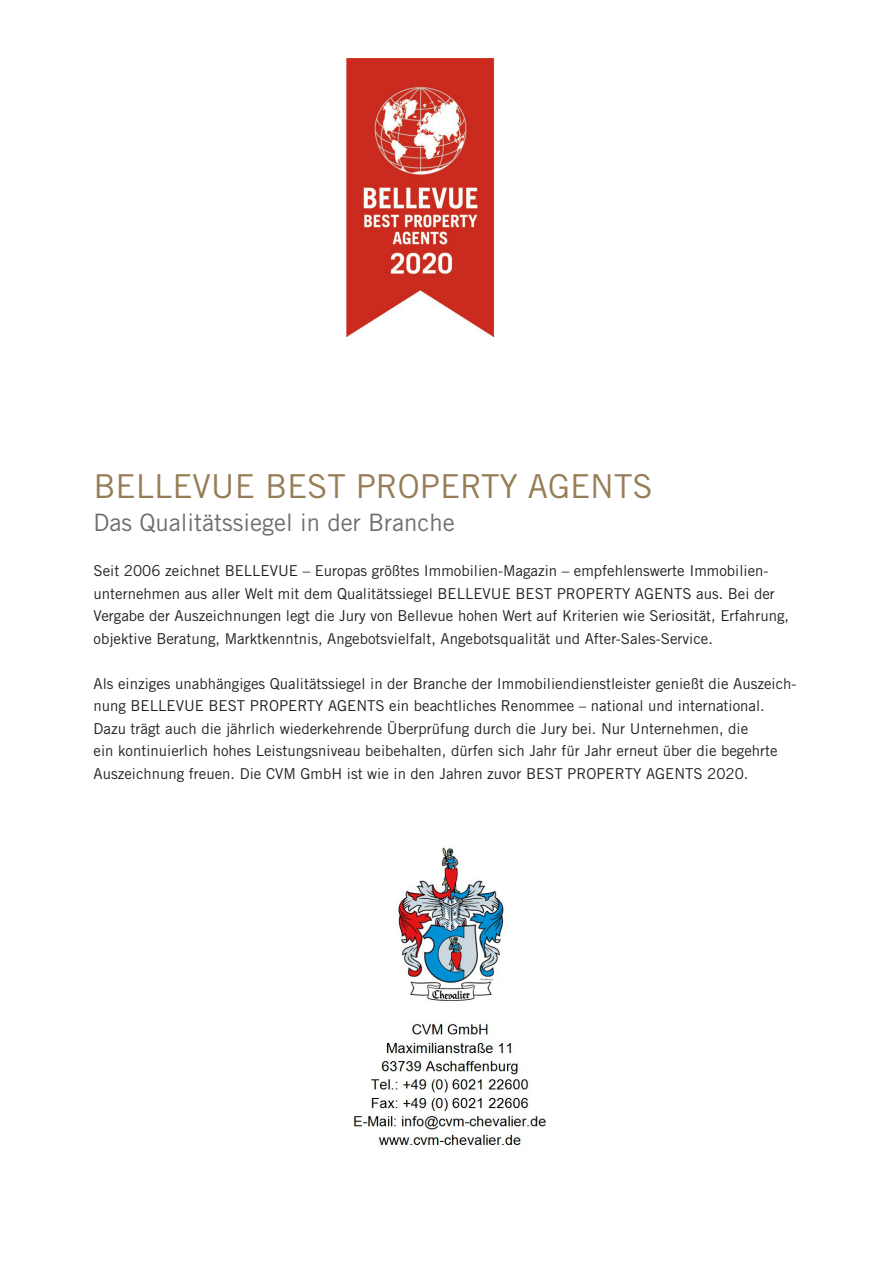
<style>
.page{position:relative;width:893px;height:1263px;background:#fff}
.page>*{position:absolute;margin:0;border:0;box-sizing:border-box;transform-origin:0 0}
.t1{font:33px "Trade Gothic LT Std";color:#977d55}
.t2{font:24px "Trade Gothic LT Std";color:#6c6d70}
.t3{font:15px/22.5px "Trade Gothic LT Std";color:#231f20}
</style>
<div class="page">
<img style="left:353px;top:847px;width:193px;height:302px">
<img style="left:345px;top:58px;width:150px;height:278px">
<h1 class="t1" style="left:94px;top:466px;width:560px">BELLEVUE BEST PROPERTY AGENTS</h1>
<h2 class="t2" style="left:94px;top:508px;width:363px">Das Qualitätssiegel in der Branche</h2>
<p class="t3" style="left:94px;top:560px;width:697px">Seit 2006 zeichnet BELLEVUE – Europas größtes Immobilien-Magazin – empfehlenswerte Immobilien&shy;unternehmen aus aller Welt mit dem Qualitätssiegel BELLEVUE BEST PROPERTY AGENTS aus. Bei der Vergabe der Auszeichnungen legt die Jury von Bellevue hohen Wert auf Kriterien wie Seriosität, Erfahrung, objektive Beratung, Marktkenntnis, Angebotsvielfalt, Angebotsqualität und After-Sales-Service.</p>
<p class="t3" style="left:94px;top:672px;width:704px">Als einziges unabhängiges Qualitätssiegel in der Branche der Immobiliendienstleister genießt die Auszeich&shy;nung BELLEVUE BEST PROPERTY AGENTS ein beachtliches Renommee – national und international.<br>Dazu trägt auch die jährlich wiederkehrende Überprüfung durch die Jury bei. Nur Unternehmen, die<br>ein kontinuierlich hohes Leistungsniveau beibehalten, dürfen sich Jahr für Jahr erneut über die begehrte Auszeichnung freuen. Die CVM GmbH ist wie in den Jahren zuvor BEST PROPERTY AGENTS 2020.</p>
</div>
